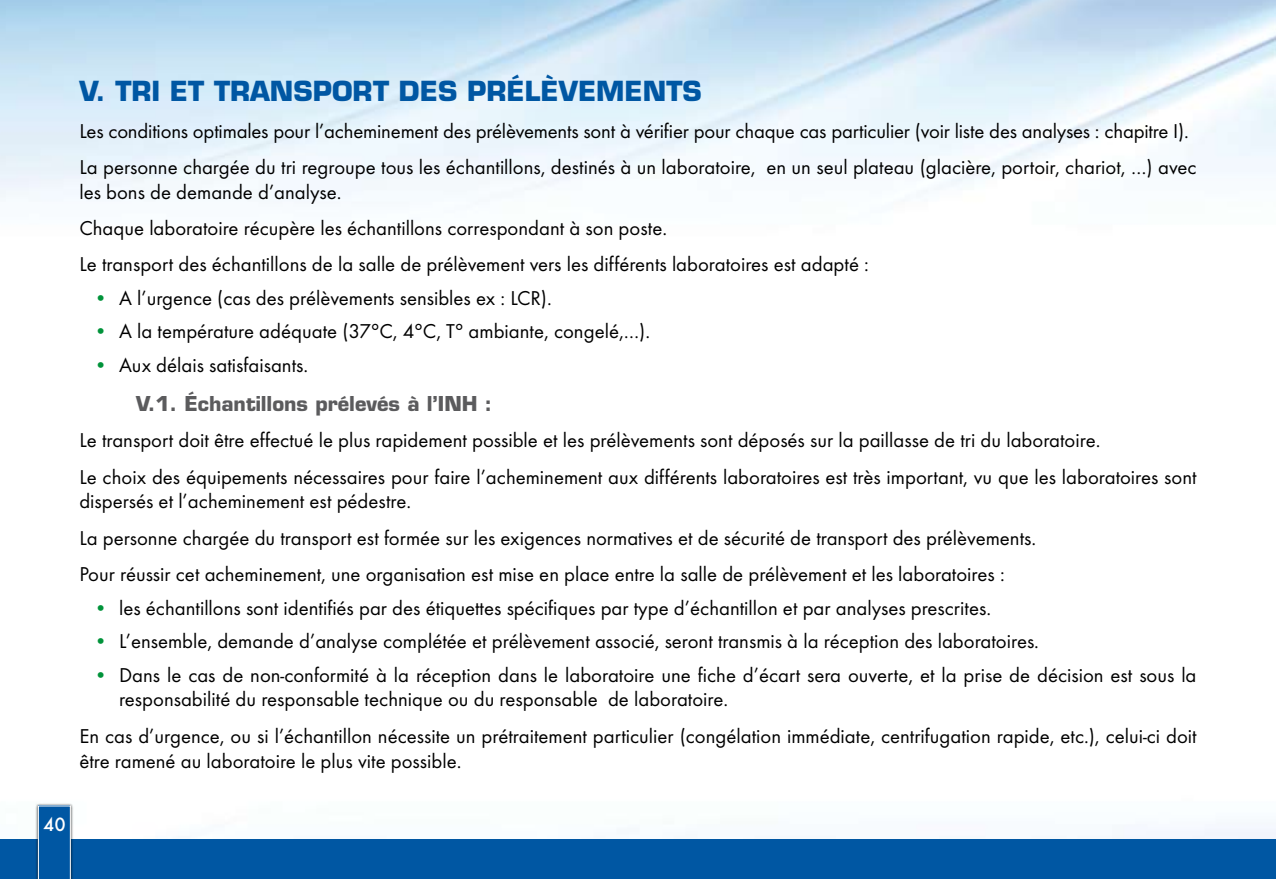
<style>
.page{position:relative;width:1276px;height:879px;background:#fff}
.page>*{position:absolute;margin:0;border:0;box-sizing:border-box;transform-origin:0 0}
.t1{font:700 27px "Eurostile";color:#0057a3}
.t2{font:20.8px/36.2px "Futura T";color:#000}
.t3{font:700 20px "Eurostile";color:#5b5b5d}
.t4{font:500 20px "Futura T";color:#fff}
.s1{color:#00933a}
</style>
<div class="page">
<div style="left:0;top:839px;width:1276px;height:40px;background:#0057a3"></div>
<div style="left:35px;top:803px;width:47px;height:76px;background:#000;opacity:.75"></div>
<svg style="left:38px;top:805px;width:33px;height:74px"></svg>
<p class="t1" style="left:79px;top:75px;width:156px">V. Tri et transport</p>
<p class="t1" style="left:399px;top:75px;width:20px">des</p>
<p class="t1" style="left:467px;top:75px;width:236px">PRÉLÈVEMENTS</p>
<p class="t2" style="left:79px;top:112px;width:1118px">Les conditions optimales pour l’acheminement des prélèvements sont à vérifier pour chaque cas particulier (voir liste des analyses : chapitre I).<br>La personne chargée du tri regroupe tous les échantillons, destinés à un laboratoire, en un seul plateau (glacière, portoir, chariot, …) avec</p>
<p class="t2" style="left:79px;top:174px;width:791px">les bons de demande d’analyse.<br>Chaque laboratoire récupère les échantillons correspondant à son poste.<br>Le transport des échantillons de la salle de prélèvement vers les différents laboratoires est adapté :</p>
<p class="t2" style="left:94px;top:280px;width:459px"><span class="s1">•</span> A l’urgence (cas des prélèvements sensibles ex : LCR).</p>
<p class="t2" style="left:94px;top:313px;width:558px"><span class="s1">•</span> A la température adéquate (37°C, 4°C, T° ambiante, congelé,…).</p>
<p class="t2" style="left:94px;top:347px;width:216px"><span class="s1">•</span> Aux délais satisfaisants.</p>
<p class="t3" style="left:136px;top:391px;width:357px">V.1. Échantillons prélevés à l’INH :</p>
<p class="t2" style="left:79px;top:422px;width:1118px">Le transport doit être effectué le plus rapidement possible et les prélèvements sont déposés sur la paillasse de tri du laboratoire.<br>Le choix des équipements nécessaires pour faire l’acheminement aux différents laboratoires est très important, vu que les laboratoires sont</p>
<p class="t2" style="left:79px;top:483px;width:958px">dispersés et l’acheminement est pédestre.<br>La personne chargée du transport est formée sur les exigences normatives et de sécurité de transport des prélèvements.<br>Pour réussir cet acheminement, une organisation est mise en place entre la salle de prélèvement et les laboratoires :</p>
<p class="t2" style="left:94px;top:589px;width:898px"><span class="s1">•</span> les échantillons sont identifiés par des étiquettes spécifiques par type d’échantillon et par analyses prescrites.</p>
<p class="t2" style="left:94px;top:623px;width:946px"><span class="s1">•</span> L’ensemble, demande d’analyse complétée et prélèvement associé, seront transmis à la réception des laboratoires.</p>
<p class="t2" style="left:119px;top:662px;width:1079px;line-height:25px;text-indent:-25px"><span class="s1">•</span> Dans le cas de non-conformité à la réception dans le laboratoire une fiche d’écart sera ouverte, et la prise de décision est sous la responsabilité du responsable technique ou du responsable de laboratoire.</p>
<p class="t2" style="left:79px;top:723px;width:1118px;line-height:25px">En cas d’urgence, ou si l’échantillon nécessite un prétraitement particulier (congélation immédiate, centrifugation rapide, etc.), celui-ci doit être ramené au laboratoire le plus vite possible.</p>
<p class="t4" style="left:43px;top:812px;width:24px">40</p>
</div>
